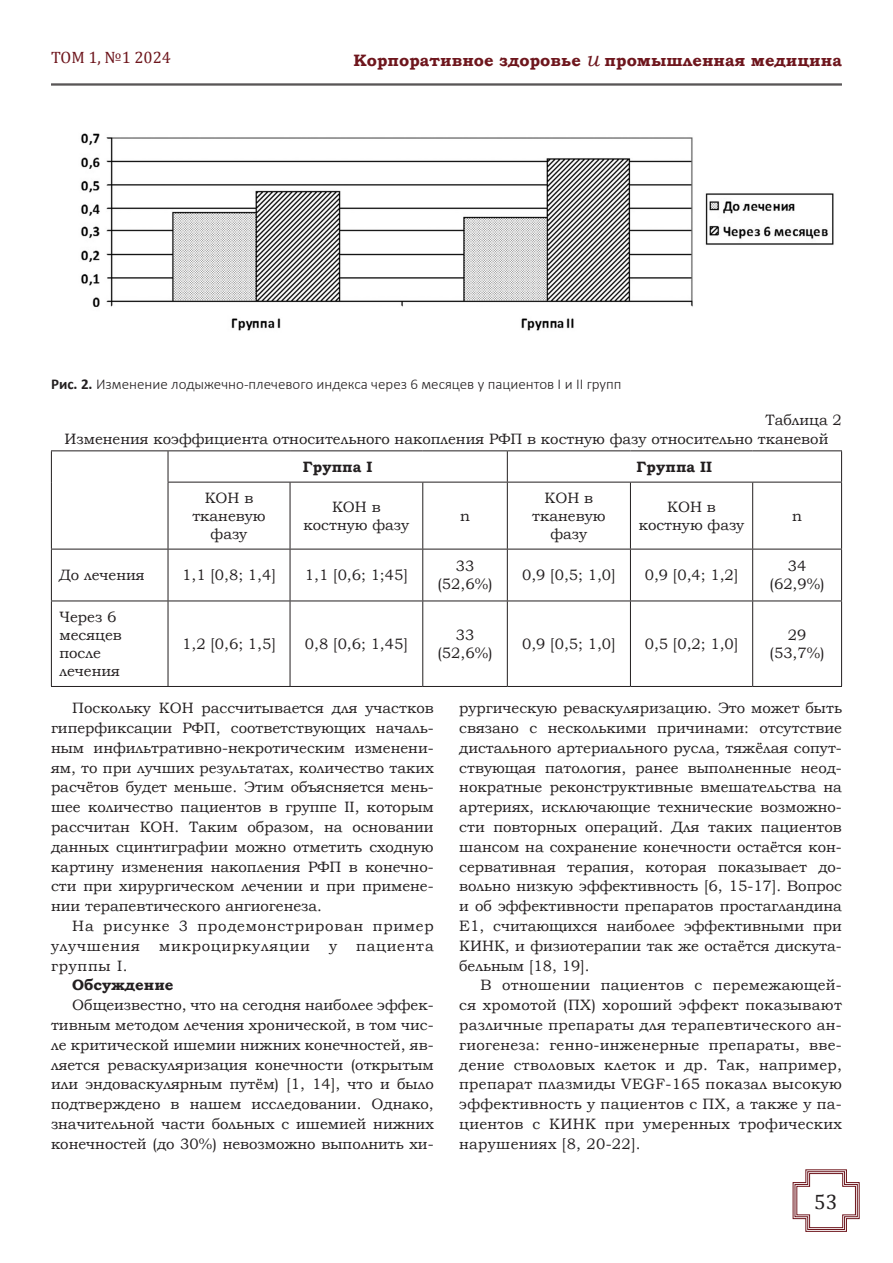
<style>
.page{position:relative;width:893px;height:1263px;background:#fff}
.page>*{position:absolute;margin:0;border:0;box-sizing:border-box;transform-origin:0 0}
.t1{font:21px "Cambria";color:#231f20}
.t2{font:700 16.5px "Bookman Old Style";color:#6e161d}
.t3{font:16.5px "Cambria";color:#6e161d}
.клинический_пример_т{font:15px/19.8px "Bookman Old Style";color:#231f20;text-align:center}
.t4{font:300 15px "Calibri";color:#231f20}
.клинический_пример_т-2{font:15px/19.8px "Bookman Old Style";letter-spacing:.05em;color:#231f20}
.клинический_пример_т-3{font:700 15px "Bookman Old Style";color:#231f20}
.s1{font-weight:400;font-style:italic;font-size:21px}
.s2{font-weight:700}
</style>
<div class="page">
<hr style="left:51px;top:84px;width:791px;height:1px;background:#231f20">
<hr style="left:51px;top:85px;width:791px;height:1px;background:#231f20">
<svg style="left:792px;top:1169px;width:68px;height:63px"></svg>
<img style="left:81px;top:133px;width:753px;height:198px">
<hr style="left:51px;top:450px;width:117px;height:1px;background:#231f20">
<hr style="left:168px;top:450px;width:122px;height:1px;background:#231f20">
<hr style="left:290px;top:450px;width:133px;height:1px;background:#231f20">
<hr style="left:423px;top:450px;width:84px;height:1px;background:#231f20">
<hr style="left:507px;top:450px;width:123px;height:1px;background:#231f20">
<hr style="left:630px;top:450px;width:123px;height:1px;background:#231f20">
<hr style="left:753px;top:450px;width:89px;height:1px;background:#231f20">
<hr style="left:168px;top:482px;width:122px;height:1px;background:#231f20">
<hr style="left:290px;top:482px;width:133px;height:1px;background:#231f20">
<hr style="left:423px;top:482px;width:84px;height:1px;background:#231f20">
<hr style="left:507px;top:482px;width:123px;height:1px;background:#231f20">
<hr style="left:630px;top:482px;width:123px;height:1px;background:#231f20">
<hr style="left:753px;top:482px;width:89px;height:1px;background:#231f20">
<hr style="left:51px;top:549px;width:117px;height:1px;background:#231f20">
<hr style="left:168px;top:549px;width:122px;height:1px;background:#231f20">
<hr style="left:290px;top:549px;width:133px;height:1px;background:#231f20">
<hr style="left:423px;top:549px;width:84px;height:1px;background:#231f20">
<hr style="left:507px;top:549px;width:123px;height:1px;background:#231f20">
<hr style="left:630px;top:549px;width:123px;height:1px;background:#231f20">
<hr style="left:753px;top:549px;width:89px;height:1px;background:#231f20">
<hr style="left:51px;top:601px;width:117px;height:1px;background:#231f20">
<hr style="left:168px;top:601px;width:122px;height:1px;background:#231f20">
<hr style="left:290px;top:601px;width:133px;height:1px;background:#231f20">
<hr style="left:423px;top:601px;width:84px;height:1px;background:#231f20">
<hr style="left:507px;top:601px;width:123px;height:1px;background:#231f20">
<hr style="left:630px;top:601px;width:123px;height:1px;background:#231f20">
<hr style="left:753px;top:601px;width:89px;height:1px;background:#231f20">
<hr style="left:51px;top:686px;width:117px;height:1px;background:#231f20">
<hr style="left:168px;top:686px;width:122px;height:1px;background:#231f20">
<hr style="left:290px;top:686px;width:133px;height:1px;background:#231f20">
<hr style="left:423px;top:686px;width:84px;height:1px;background:#231f20">
<hr style="left:507px;top:686px;width:123px;height:1px;background:#231f20">
<hr style="left:630px;top:686px;width:123px;height:1px;background:#231f20">
<hr style="left:753px;top:686px;width:89px;height:1px;background:#231f20">
<hr style="left:51px;top:451px;width:1px;height:31px;background:#231f20">
<hr style="left:51px;top:482px;width:1px;height:67px;background:#231f20">
<hr style="left:51px;top:549px;width:1px;height:52px;background:#231f20">
<hr style="left:51px;top:601px;width:1px;height:85px;background:#231f20">
<hr style="left:168px;top:451px;width:1px;height:31px;background:#231f20">
<hr style="left:507px;top:451px;width:1px;height:31px;background:#231f20">
<hr style="left:841px;top:451px;width:1px;height:31px;background:#231f20">
<hr style="left:168px;top:482px;width:1px;height:67px;background:#231f20">
<hr style="left:290px;top:482px;width:1px;height:67px;background:#231f20">
<hr style="left:422px;top:482px;width:1px;height:67px;background:#231f20">
<hr style="left:507px;top:482px;width:1px;height:67px;background:#231f20">
<hr style="left:630px;top:482px;width:1px;height:67px;background:#231f20">
<hr style="left:752px;top:482px;width:1px;height:67px;background:#231f20">
<hr style="left:841px;top:482px;width:1px;height:67px;background:#231f20">
<hr style="left:168px;top:549px;width:1px;height:52px;background:#231f20">
<hr style="left:290px;top:549px;width:1px;height:52px;background:#231f20">
<hr style="left:422px;top:549px;width:1px;height:52px;background:#231f20">
<hr style="left:507px;top:549px;width:1px;height:52px;background:#231f20">
<hr style="left:630px;top:549px;width:1px;height:52px;background:#231f20">
<hr style="left:752px;top:549px;width:1px;height:52px;background:#231f20">
<hr style="left:841px;top:549px;width:1px;height:52px;background:#231f20">
<hr style="left:168px;top:601px;width:1px;height:85px;background:#231f20">
<hr style="left:290px;top:601px;width:1px;height:85px;background:#231f20">
<hr style="left:422px;top:601px;width:1px;height:85px;background:#231f20">
<hr style="left:507px;top:601px;width:1px;height:85px;background:#231f20">
<hr style="left:630px;top:601px;width:1px;height:85px;background:#231f20">
<hr style="left:752px;top:601px;width:1px;height:85px;background:#231f20">
<hr style="left:841px;top:601px;width:1px;height:85px;background:#231f20">
<p class="t3" style="left:51px;top:48px;width:122px">ТОМ 1, №1 2024</p>
<p class="t2" style="left:354px;top:48px;width:490px">Корпоративное здоровье <span class="s1">и</span> промышленная медицина</p>
<p class="t4" style="left:51px;top:374px;width:572px"><span class="s2">Рис. 2.</span> Изменение лодыжечно-плечевого индекса через 6 месяцев у пациентов I и II групп</p>
<p class="клинический_пример_т" style="left:765px;top:410px;width:78px">Таблица 2</p>
<p class="клинический_пример_т" style="left:65px;top:429px;width:765px">Изменения коэффициента относительного накопления РФП в костную фазу относительно тканевой</p>
<p class="клинический_пример_т-3" style="left:303px;top:456px;width:71px">Группа I</p>
<p class="клинический_пример_т-3" style="left:637px;top:456px;width:77px">Группа II</p>
<p class="клинический_пример_т" style="left:192px;top:489px;width:75px;line-height:18px">КОН в тканевую фазу</p>
<p class="клинический_пример_т" style="left:304px;top:498px;width:107px;line-height:18px">КОН в костную фазу</p>
<p class="клинический_пример_т" style="left:532px;top:489px;width:75px;line-height:18px">КОН в тканевую фазу</p>
<p class="клинический_пример_т" style="left:639px;top:498px;width:107px;line-height:18px">КОН в костную фазу</p>
<p class="клинический_пример_т" style="left:460px;top:506px;width:11px">n</p>
<p class="клинический_пример_т" style="left:792px;top:506px;width:11px">n</p>
<p class="клинический_пример_т" style="left:59px;top:565px;width:87px">До лечения</p>
<p class="клинический_пример_т" style="left:182px;top:565px;width:95px">1,1 [0,8; 1,4]</p>
<p class="клинический_пример_т" style="left:305px;top:565px;width:104px">1,1 [0,6; 1;45]</p>
<p class="клинический_пример_т" style="left:437px;top:557px;width:57px;line-height:18px">33 (52,6%)</p>
<p class="клинический_пример_т" style="left:522px;top:565px;width:95px">0,9 [0,5; 1,0]</p>
<p class="клинический_пример_т" style="left:645px;top:565px;width:95px">0,9 [0,4; 1,2]</p>
<p class="клинический_пример_т" style="left:769px;top:557px;width:57px;line-height:18px">34 (62,9%)</p>
<p class="клинический_пример_т" style="left:59px;top:608px;width:64px;line-height:18px;text-align:left">Через 6 месяцев после лечения</p>
<p class="клинический_пример_т" style="left:182px;top:634px;width:95px">1,2 [0,6; 1,5]</p>
<p class="клинический_пример_т" style="left:305px;top:634px;width:104px">0,8 [0,6; 1,45]</p>
<p class="клинический_пример_т" style="left:437px;top:626px;width:57px;line-height:18px">33 (52,6%)</p>
<p class="клинический_пример_т" style="left:522px;top:634px;width:95px">0,9 [0,5; 1,0]</p>
<p class="клинический_пример_т" style="left:645px;top:634px;width:95px">0,5 [0,2; 1,0]</p>
<p class="клинический_пример_т" style="left:788px;top:625px;width:20px">29</p>
<p class="клинический_пример_т" style="left:769px;top:643px;width:57px">(53,7%)</p>
<p class="клинический_пример_т" style="left:51px;top:698px;width:384px;text-align:justify;text-indent:21px">Поскольку КОН рассчитывается для участков гиперфиксации РФП, соответствующих началь&shy;ным инфильтративно-некротическим изменени&shy;ям, то при лучших результатах, количество таких расчётов будет меньше. Этим объясняется мень&shy;шее количество пациентов в группе II, которым рассчитан КОН. Таким образом, на основании данных сцинтиграфии можно отметить сходную картину изменения накопления РФП в конечно&shy;сти при хирургическом лечении и при примене&shy;нии терапевтического ангиогенеза.</p>
<p class="клинический_пример_т-2" style="left:51px;top:916px;width:384px;text-indent:21px">На рисунке 3 продемонстрирован пример улучшения</p>
<p class="клинический_пример_т-2" style="left:159px;top:936px;width:152px">микроциркуляции</p>
<p class="клинический_пример_т" style="left:329px;top:936px;width:10px">у</p>
<p class="клинический_пример_т-2" style="left:356px;top:936px;width:79px">пациента</p>
<p class="клинический_пример_т" style="left:51px;top:956px;width:78px">группы I.</p>
<p class="клинический_пример_т-3" style="left:72px;top:974px;width:103px">Обсуждение</p>
<p class="клинический_пример_т" style="left:51px;top:995px;width:384px;text-align:justify;text-indent:21px">Общеизвестно, что на сегодня наиболее эффек&shy;тивным методом лечения хронической, в том чис&shy;ле критической ишемии нижних конечностей, яв&shy;ляется реваскуляризация конечности (открытым или эндоваскулярным путём) [1, 14], что и было подтверждено в нашем исследовании. Однако, значительной части больных с ишемией нижних конечностей (до 30%) невозможно выполнить хи-</p>
<p class="клинический_пример_т" style="left:459px;top:698px;width:384px;text-align:justify">рургическую реваскуляризацию. Это может быть связано с несколькими причинами: отсутствие дистального артериального русла, тяжёлая сопут&shy;ствующая патология, ранее выполненные неод&shy;нократные реконструктивные вмешательства на артериях, исключающие технические возможно&shy;сти повторных операций. Для таких пациентов шансом на сохранение конечности остаётся кон&shy;сервативная терапия, которая показывает до&shy;вольно низкую эффективность [6, 15-17]. Вопрос и об эффективности препаратов простагландина Е1, считающихся наиболее эффективными при КИНК, и физиотерапии так же остаётся дискута&shy;бельным [18, 19].</p>
<p class="клинический_пример_т" style="left:459px;top:975px;width:384px;text-align:justify;text-indent:21px">В отношении пациентов с перемежающей&shy;ся хромотой (ПХ) хороший эффект показывают различные препараты для терапевтического ан&shy;гиогенеза: генно-инженерные препараты, вве&shy;дение стволовых клеток и др. Так, например, препарат плазмиды VEGF-165 показал высокую эффективность у пациентов с ПХ, а также у па&shy;циентов с КИНК при умеренных трофических нарушениях [8, 20-22].</p>
<h1 class="t1" style="left:814px;top:1189px;width:25px">53</h1>
</div>
